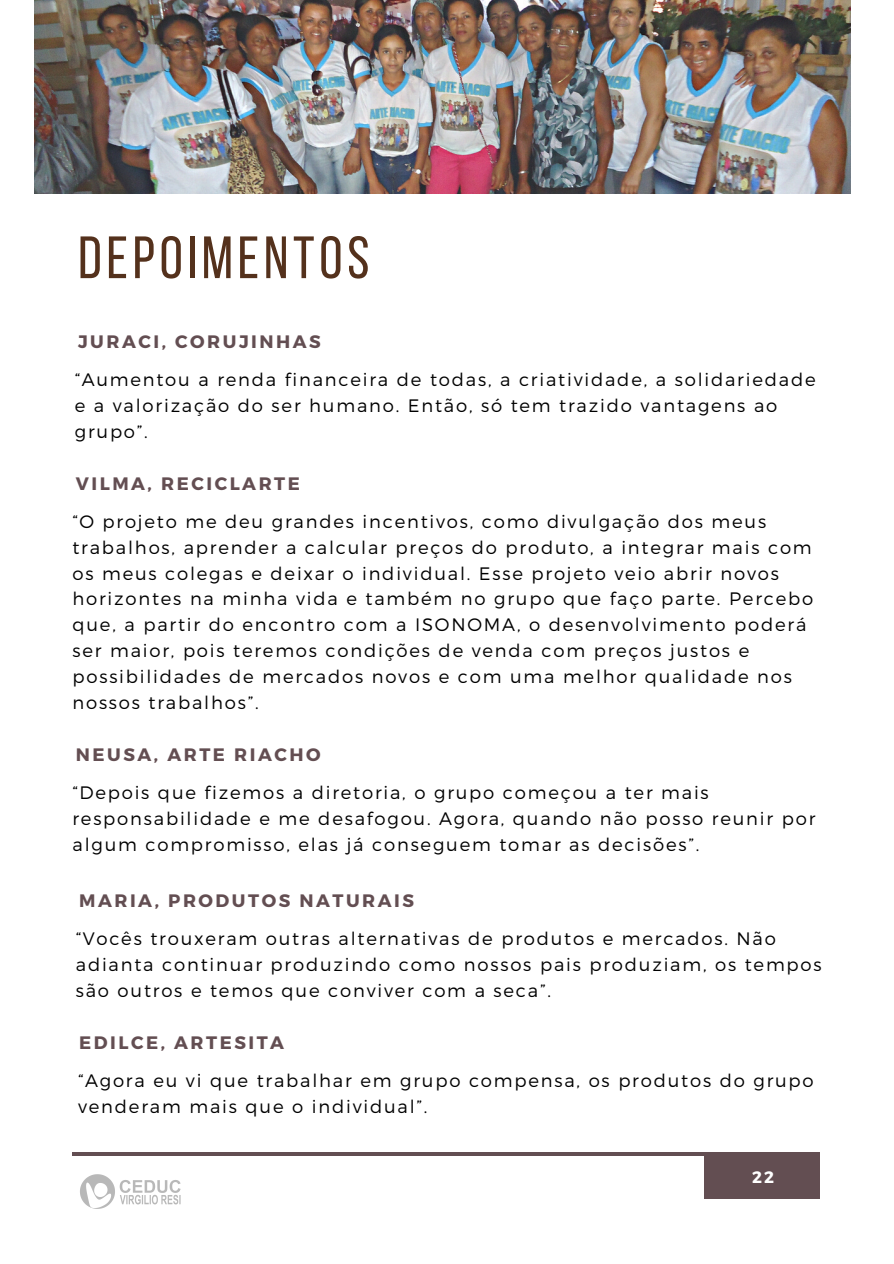
<style>
.page{position:relative;width:894px;height:1264px;background:#fff}
.page>*{position:absolute;margin:0;border:0;box-sizing:border-box;transform-origin:0 0}
.t1{font:59.55px "Bebas Neue";letter-spacing:.08em;color:#54311c}
.t2{font:300 18px/25.8px "Montserrat";letter-spacing:.1em;color:#000}
.t3{font:700 18px "Montserrat";letter-spacing:.14em;color:#634e52}
.t4{font:700 16.5px "Montserrat";color:#fff}
</style>
<div class="page">
<div style="left:704px;top:1152px;width:115px;height:46px;background:#634e52"></div>
<hr style="left:72px;top:1152px;width:747px;height:3px;background:#634e52">
<img style="left:35px;top:0;width:814px;height:194px">
<img style="left:80px;top:1174px;width:101px;height:35px">
<p class="t1" style="left:78px;top:233px;width:293px">DEPOIMENTOS</p>
<h2 class="t3" style="left:78px;top:330px;width:244px">JURACI, CORUJINHAS</h2>
<h1 class="t2" style="left:75px;top:366px;width:742px">“Aumentou a renda financeira de todas, a criatividade, a solidariedade e a valorização do ser humano. Então, só tem trazido vantagens ao grupo”.</h1>
<h2 class="t3" style="left:76px;top:471px;width:225px">VILMA, RECICLARTE</h2>
<p class="t2" style="left:72px;top:507px;width:742px">“O projeto me deu grandes incentivos, como divulgação dos meus trabalhos, aprender a calcular preços do produto, a integrar mais com os meus colegas e deixar o individual. Esse projeto veio abrir novos horizontes na minha vida e também no grupo que faço parte. Percebo que, a partir do encontro com a ISONOMA, o desenvolvimento poderá ser maior, pois teremos condições de venda com preços justos e possibilidades de mercados novos e com uma melhor qualidade nos nossos trabalhos”.</p>
<h2 class="t3" style="left:76px;top:742px;width:246px">NEUSA, ARTE RIACHO</h2>
<p class="t2" style="left:72px;top:778px;width:744px">“Depois que fizemos a diretoria, o grupo começou a ter mais responsabilidade e me desafogou. Agora, quando não posso reunir por algum compromisso, elas já conseguem tomar as decisões”.</p>
<h2 class="t3" style="left:79px;top:888px;width:336px">MARIA, PRODUTOS NATURAIS</h2>
<p class="t2" style="left:76px;top:924px;width:747px">“Vocês trouxeram outras alternativas de produtos e mercados. Não adianta continuar produzindo como nossos pais produziam, os tempos são outros e temos que conviver com a seca”.</p>
<p class="t3" style="left:79px;top:1030px;width:206px">EDILCE, ARTESITA</p>
<h2 class="t2" style="left:78px;top:1067px;width:736px">“Agora eu vi que trabalhar em grupo compensa, os produtos do grupo venderam mais que o individual”.</h2>
<p class="t4" style="left:751px;top:1166px;width:24px">22</p>
</div>
